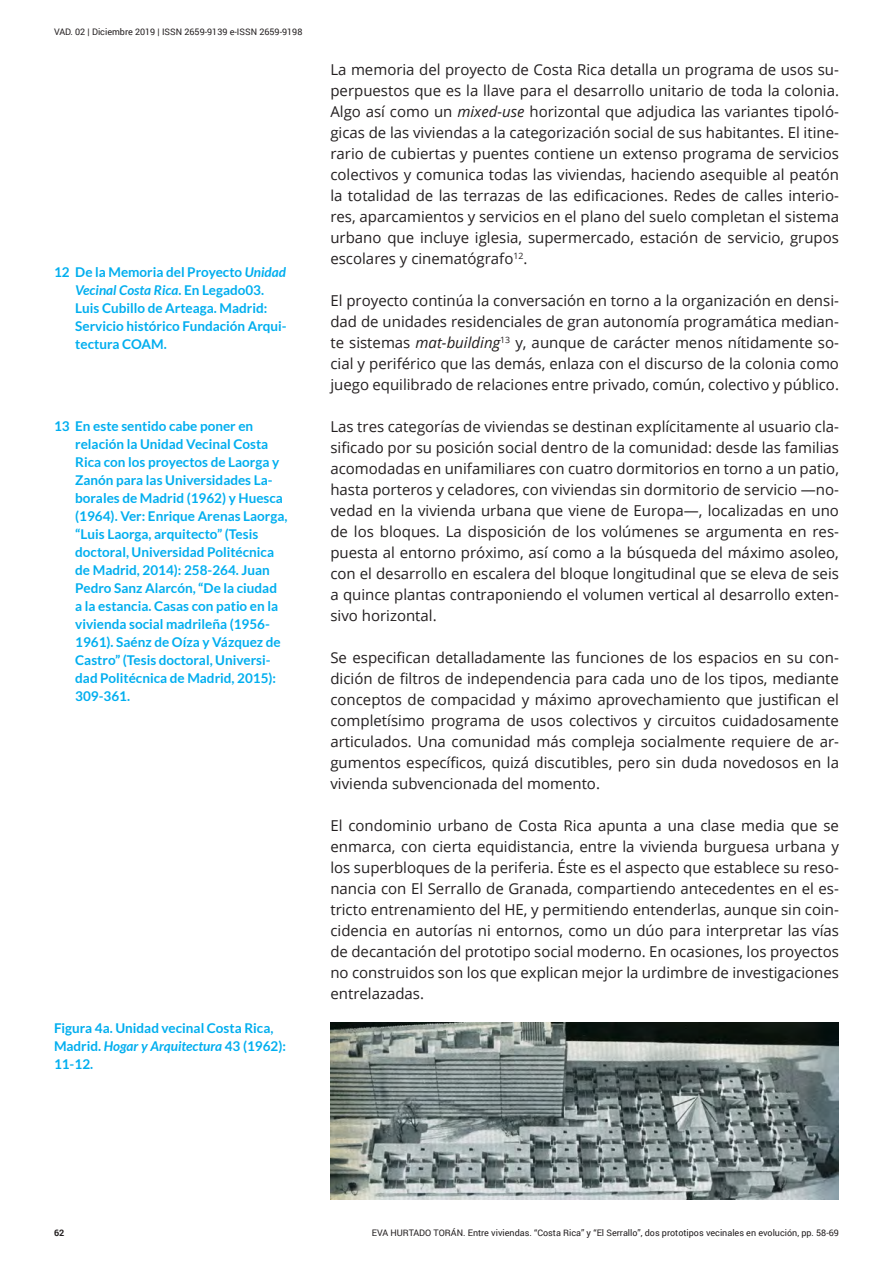
<style>
.page{position:relative;width:893px;height:1263px;background:#fff}
.page>*{position:absolute;margin:0;border:0;box-sizing:border-box;transform-origin:0 0}
.t1{font:15px/21px "Open Sans";color:#231f20;text-align:justify}
.t2{font:700 13.5px/18px "Lato";color:#00aeef}
.t3{font:9px "Roboto";color:#231f20}
.t4{font:700 9px "Roboto";color:#231f20}
.s1{font-style:italic}
</style>
<div class="page">
<img style="left:330px;top:1022px;width:509px;height:177px">
<p class="t3" style="left:54px;top:25px;width:250px">VAD. 02 | Diciembre 2019 | ISSN 2659-9139 e-ISSN 2659-9198</p>
<p class="t2" style="left:75px;top:263px;width:213px;text-indent:-21px">12 De la Memoria del Proyecto <span class="s1">Unidad<br>Vecinal Costa Rica</span>. En Legado03.<br>Luis Cubillo de Arteaga. Madrid:<br>Servicio histórico Fundación Arqui&shy;tectura COAM.</p>
<p class="t2" style="left:75px;top:417px;width:214px;text-indent:-21px">13 En este sentido cabe poner en relación la Unidad Vecinal Costa<br>Rica con los proyectos de Laorga y<br>Zanón para las Universidades La&shy;borales de Madrid (1962) y Huesca (1964). Ver: Enrique Arenas Laorga, “Luis Laorga, arquitecto” (Tesis doctoral, Universidad Politécnica de Madrid, 2014): 258-264. Juan<br>Pedro Sanz Alarcón, “De la ciudad<br>a la estancia. Casas con patio en la vivienda social madrileña (1956-<br>1961). Saénz de Oíza y Vázquez de<br>Castro” (Tesis doctoral, Universi&shy;dad Politécnica de Madrid, 2015):<br>309-361.</p>
<p class="t2" style="left:54px;top:1019px;width:234px">Figura 4a. Unidad vecinal Costa Rica,<br>Madrid. <span class="s1">Hogar y Arquitectura</span> 43 (1962):<br>11-12.</p>
<p class="t1" style="left:330px;top:59px;width:510px">La memoria del proyecto de Costa Rica detalla un programa de usos su&shy;perpuestos que es la llave para el desarrollo unitario de toda la colonia.<br>Algo así como un <span class="s1">mixed-use</span> horizontal que adjudica las variantes tipoló&shy;gicas de las viviendas a la categorización social de sus habitantes. El itine&shy;rario de cubiertas y puentes contiene un extenso programa de servicios colectivos y comunica todas las viviendas, haciendo asequible al peatón la totalidad de las terrazas de las edificaciones. Redes de calles interio&shy;res, aparcamientos y servicios en el plano del suelo completan el sistema urbano que incluye iglesia, supermercado, estación de servicio, grupos escolares y cinematógrafo<sup>12</sup>.</p>
<p class="t1" style="left:330px;top:290px;width:510px">El proyecto continúa la conversación en torno a la organización en densi&shy;dad de unidades residenciales de gran autonomía programática median&shy;te sistemas <span class="s1">mat-building</span><sup>13</sup> y, aunque de carácter menos nítidamente so&shy;cial y periférico que las demás, enlaza con el discurso de la colonia como juego equilibrado de relaciones entre privado, común, colectivo y público.</p>
<p class="t1" style="left:330px;top:416px;width:510px">Las tres categorías de viviendas se destinan explícitamente al usuario cla&shy;sificado por su posición social dentro de la comunidad: desde las familias acomodadas en unifamiliares con cuatro dormitorios en torno a un patio, hasta porteros y celadores, con viviendas sin dormitorio de servicio —no&shy;vedad en la vivienda urbana que viene de Europa—, localizadas en uno de los bloques. La disposición de los volúmenes se argumenta en res&shy;puesta al entorno próximo, así como a la búsqueda del máximo asoleo, con el desarrollo en escalera del bloque longitudinal que se eleva de seis a quince plantas contraponiendo el volumen vertical al desarrollo exten&shy;sivo horizontal.</p>
<p class="t1" style="left:330px;top:647px;width:510px">Se especifican detalladamente las funciones de los espacios en su con&shy;dición de filtros de independencia para cada uno de los tipos, mediante conceptos de compacidad y máximo aprovechamiento que justifican el completísimo programa de usos colectivos y circuitos cuidadosamente articulados. Una comunidad más compleja socialmente requiere de ar&shy;gumentos específicos, quizá discutibles, pero sin duda novedosos en la vivienda subvencionada del momento.</p>
<p class="t1" style="left:330px;top:815px;width:510px">El condominio urbano de Costa Rica apunta a una clase media que se enmarca, con cierta equidistancia, entre la vivienda burguesa urbana y los superbloques de la periferia. Éste es el aspecto que establece su reso&shy;nancia con El Serrallo de Granada, compartiendo antecedentes en el es&shy;tricto entrenamiento del HE, y permitiendo entenderlas, aunque sin coin&shy;cidencia en autorías ni entornos, como un dúo para interpretar las vías de decantación del prototipo social moderno. En ocasiones, los proyectos no construidos son los que explican mejor la urdimbre de investigaciones entrelazadas.</p>
<p class="t4" style="left:54px;top:1226px;width:12px">62</p>
<p class="t3" style="left:372px;top:1226px;width:469px">EVA HURTADO TORÁN. Entre viviendas. “Costa Rica” y “El Serrallo”, dos prototipos vecinales en evolución, pp. 58-69</p>
</div>
